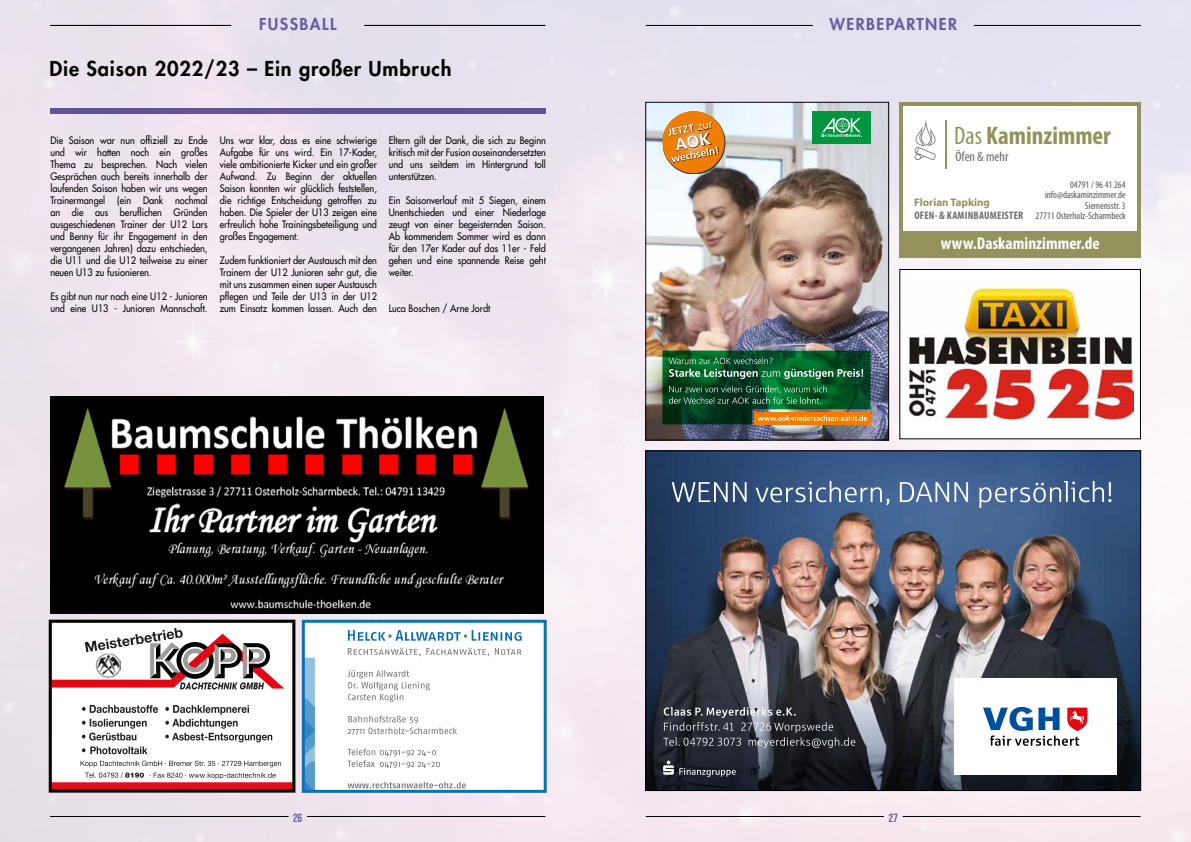
<style>
.page{position:relative;width:1191px;height:842px;background:#fff}
.page>*{position:absolute;margin:0;border:0;box-sizing:border-box;transform-origin:0 0}
.t1{font:700 condensed 25.4px "Myriad Pro";color:#94925d}
.t2{font:800 20px "Futura LT";letter-spacing:.04em;color:#000}
.t3{font:700 condensed 17.2px "Myriad Pro";color:#fff}
.t4{font:800 16px "Futura LT";letter-spacing:.09em;color:#6a5da2}
.t5{font:condensed 13.7px "Myriad Pro";color:#6f6a6a}
.t6{font:700 12px "Bebas Neue Pro";color:#6a5da2}
.t7{font:700 condensed 11px "Myriad Pro";letter-spacing:.02em;color:#6f6f6e}
.t8{font:700 11px "Myriad Pro";color:#94925d}
.t9{font:condensed 10.1px/10.4px "Myriad Pro";color:#575756;text-align:right}
.t10{font:10px/12px "Futura LT";color:#020203;text-align:justify;scale:.91 1}
.s1{font-weight:400}
</style>
<div class="page">
<img style="left:0;top:0;width:1191px;height:842px">
<hr style="left:364px;top:25px;width:181px;height:1px;background:#020203">
<hr style="left:50px;top:25px;width:181px;height:1px;background:#020203">
<hr style="left:50px;top:816px;width:238px;height:1px;background:#000">
<hr style="left:307px;top:816px;width:238px;height:1px;background:#020203">
<svg style="left:306px;top:624px;width:236px;height:165px"></svg>
<div style="left:302px;top:620px;width:244px;height:173px;border:3px solid #0d70b3"></div>
<svg style="left:53px;top:624px;width:238px;height:165px"></svg>
<div style="left:49px;top:620px;width:246px;height:173px;border:3px solid #020203"></div>
<img style="left:50px;top:397px;width:493px;height:217px">
<hr style="left:646px;top:816px;width:238px;height:1px;background:#020203">
<hr style="left:902px;top:816px;width:238px;height:1px;background:#020203">
<img style="left:647px;top:453px;width:491px;height:223px">
<svg style="left:647px;top:676px;width:491px;height:113px;background:#34373e"></svg>
<svg style="left:663px;top:761px;width:73px;height:16px"></svg>
<div style="left:954px;top:678px;width:162px;height:97px;background:#fff"></div>
<svg style="left:983px;top:707px;width:104px;height:39px"></svg>
<svg style="left:663px;top:707px;width:192px;height:41px;background:#464951"></svg>
<svg style="left:672px;top:482px;width:55px;height:20px"></svg>
<svg style="left:733px;top:482px;width:13px;height:20px"></svg>
<svg style="left:755px;top:481px;width:134px;height:24px;background:#5b779e"></svg>
<svg style="left:900px;top:482px;width:68px;height:20px"></svg>
<svg style="left:979px;top:481px;width:132px;height:27px;background:#5f7aa0"></svg>
<img style="left:647px;top:104px;width:240px;height:334px">
<img style="left:662px;top:351px;width:208px;height:73px">
<div style="left:812px;top:111px;width:58px;height:32px;background:#009641"></div>
<svg style="left:821px;top:118px;width:41px;height:19px"></svg>
<div style="left:663px;top:111px;width:62px;height:63px;background:#000;opacity:.75"></div>
<svg style="left:662px;top:111px;width:62px;height:62px"></svg>
<div style="left:671px;top:147px;width:48px;height:16px;background:#000;opacity:.75"></div>
<svg style="left:668px;top:122px;width:50px;height:40px;background:#e29644"></svg>
<svg style="left:885px;top:440px;width:5px;height:4px"></svg>
<div style="left:645px;top:102px;width:244px;height:338px;border:1px solid #000"></div>
<hr style="left:646px;top:25px;width:167px;height:1px;background:#020203">
<hr style="left:973px;top:25px;width:168px;height:1px;background:#020203">
<div style="left:899px;top:102px;width:241px;height:156px;background:#94925d"></div>
<div style="left:903px;top:106px;width:233px;height:125px;background:#fff"></div>
<hr style="left:945px;top:120px;width:1px;height:49px;background:#94925d">
<svg style="left:914px;top:120px;width:21px;height:40px"></svg>
<div style="left:899px;top:269px;width:241px;height:170px;background:#fff"></div>
<img style="left:908px;top:287px;width:225px;height:133px">
<div style="left:50px;top:108px;width:495px;height:6px;background:#615296"></div>
<h3 class="t4" style="left:259px;top:14px;width:79px">FUSSBALL</h3>
<h3 class="t4" style="left:829px;top:14px;width:129px">WERBEPARTNER</h3>
<h2 class="t2" style="left:49px;top:55px;width:403px">Die Saison 2022/23 – Ein großer Umbruch</h2>
<p class="t10" style="left:50px;top:134px;width:174px">Die Saison war nun offiziell zu Ende und wir hatten noch ein großes Thema zu besprechen. Nach vielen Gesprächen auch bereits innerhalb der laufenden Saison haben wir uns wegen Trainermangel (ein Dank nochmal an die aus beruflichen Gründen ausgeschiedenen Trainer der U12 Lars und Benny für ihr Engagement in den vergangenen Jahren) dazu entschieden, die U11 und die U12 teilweise zu einer neuen U13 zu fusionieren.</p>
<p class="t10" style="left:50px;top:290px;width:174px">Es gibt nun nur noch eine U12 - Junioren und eine U13 - Junioren Mannschaft.</p>
<p class="t10" style="left:220px;top:134px;width:174px">Uns war klar, dass es eine schwierige Aufgabe für uns wird. Ein 17-Kader, viele ambitionierte Kicker und ein großer Aufwand. Zu Beginn der aktuellen Saison konnten wir glücklich feststellen, die richtige Entscheidung getroffen zu haben. Die Spieler der U13 zeigen eine erfreulich hohe Trainingsbeteiligung und großes Engagement.</p>
<p class="t10" style="left:220px;top:254px;width:174px">Zudem funktioniert der Austausch mit den Trainern der U12 Junioren sehr gut, die mit uns zusammen einen super Austausch pflegen und Teile der U13 in der U12 zum Einsatz kommen lassen. Auch den</p>
<p class="t10" style="left:389px;top:134px;width:174px">Eltern gilt der Dank, die sich zu Beginn kritisch mit der Fusion auseinandersetzten und uns seitdem im Hintergrund toll unterstützen.</p>
<p class="t10" style="left:389px;top:194px;width:174px">Ein Saisonverlauf mit 5 Siegen, einem Unentschieden und einer Niederlage zeugt von einer begeisternden Saison.<br>Ab kommendem Sommer wird es dann für den 17er Kader auf das 11er - Feld gehen und eine spannende Reise geht weiter.</p>
<p class="t10" style="left:389px;top:302px;width:113px">Luca Boschen / Arne Jordt</p>
<h1 class="t1" style="left:954px;top:120px;width:158px"><span class="s1">Das</span> Kaminzimmer</h1>
<h3 class="t5" style="left:955px;top:149px;width:55px">Öfen &amp; mehr</h3>
<p class="t8" style="left:914px;top:195px;width:77px">Florian Tapking</p>
<p class="t7" style="left:914px;top:209px;width:110px">OFEN- &amp; KAMINBAUMEISTER</p>
<p class="t9" style="left:1035px;top:179px;width:92px">04791 / 96 41 264 info@daskaminzimmer.de<br>Siemensstr. 3<br>27711 Osterholz-Scharmbeck</p>
<h3 class="t3" style="left:941px;top:233px;width:160px">www.Daskaminzimmer.de</h3>
<p class="t6" style="left:293px;top:811px;width:11px">26</p>
<p class="t6" style="left:889px;top:811px;width:10px">27</p>
</div>
